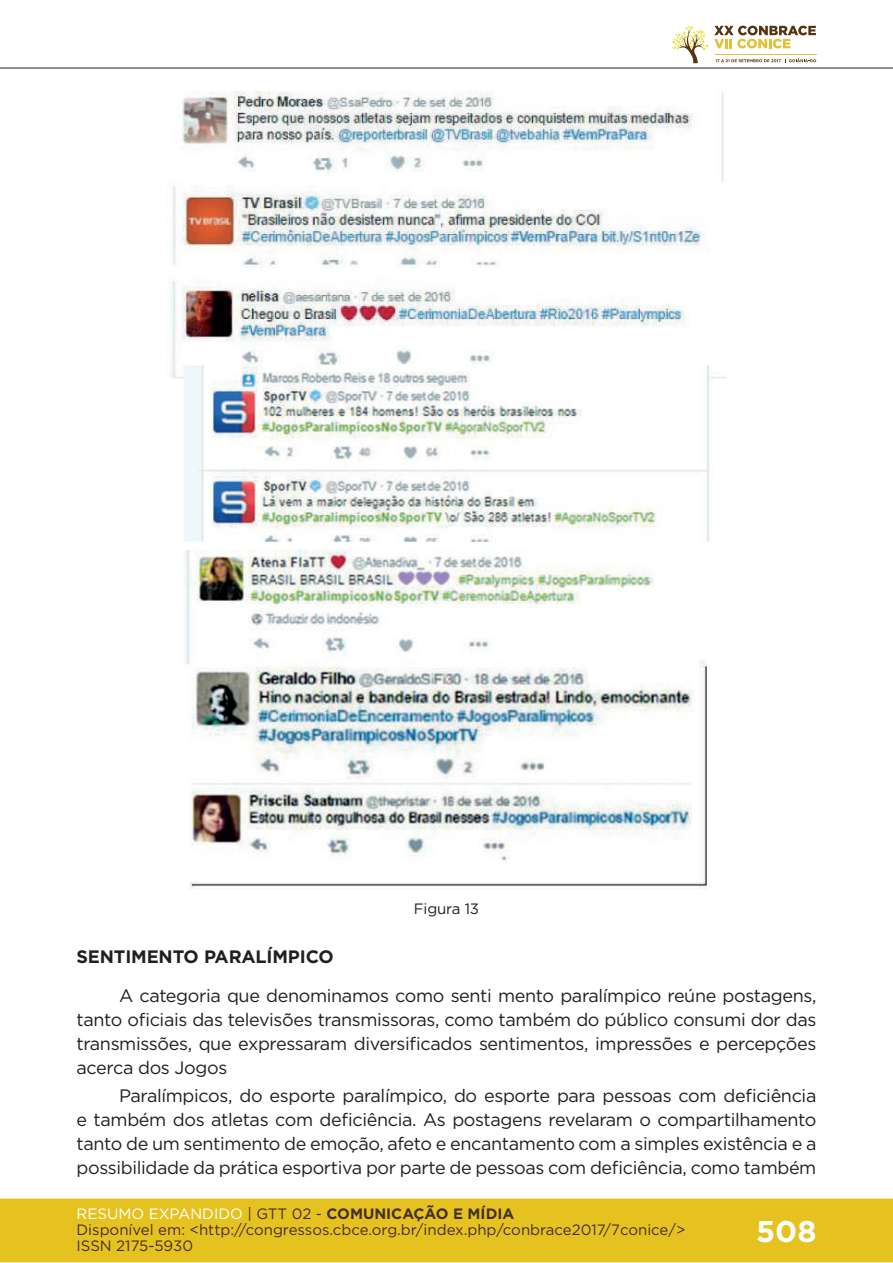
<style>
.page{position:relative;width:893px;height:1263px;background:#fff}
.page>*{position:absolute;margin:0;border:0;box-sizing:border-box;transform-origin:0 0}
.t1{font:700 30px "Gotham";color:#fff}
.t2{font:18px/24px "Gotham";letter-spacing:-.02em;color:#231f20;text-align:justify}
.t3{font:700 18px "Gotham";letter-spacing:-.01em;color:#231f20}
.t4{font:15px/16px "Gotham";color:#462f2a}
.t5{font:15px "Gotham";letter-spacing:-.01em;color:#231f20}
.s1{color:#fff}
.s2{color:#442f2a}
.s3{font-weight:700;color:#442f2a}
</style>
<div class="page">
<div style="left:0;top:1198px;width:893px;height:64px;background:#e6c221;border:2px solid #e6c221"></div>
<hr style="left:0;top:67px;width:893px;height:2px;background:#442f2a">
<svg style="left:672px;top:26px;width:144px;height:37px"></svg>
<img style="left:170px;top:91px;width:555px;height:798px">
<p class="t5" style="left:414px;top:899px;width:67px">Figura 13</p>
<p class="t3" style="left:77px;top:944px;width:259px">SENTIMENTO PARALÍMPICO</p>
<p class="t2" style="left:77px;top:983px;width:741px;text-indent:43px">A categoria que denominamos como senti mento paralímpico reúne postagens, tanto oficiais das televisões transmissoras, como também do público consumi dor das transmissões, que expressaram diversificados sentimentos, impressões e percepções acerca dos Jogos</p>
<p class="t2" style="left:77px;top:1083px;width:741px;text-indent:43px">Paralímpicos, do esporte paralímpico, do esporte para pessoas com deficiência e também dos atletas com deficiência. As postagens revelaram o compartilhamento tanto de um sentimento de emoção, afeto e encantamento com a simples existência e a possibilidade da prática esportiva por parte de pessoas com deficiência, como também</p>
<p class="t4" style="left:77px;top:1205px;width:610px"><span class="s1">RESUMO EXPANDIDO</span> <span class="s2">| GTT 02 -</span> <span class="s3">COMUNICAÇÃO E MÍDIA<br></span>Disponível em: &lt;http://congressos.cbce.org.br/index.php/conbrace2017/7conice/&gt;<br>ISSN 2175-5930</p>
<h1 class="t1" style="left:756px;top:1212px;width:62px">508</h1>
</div>
